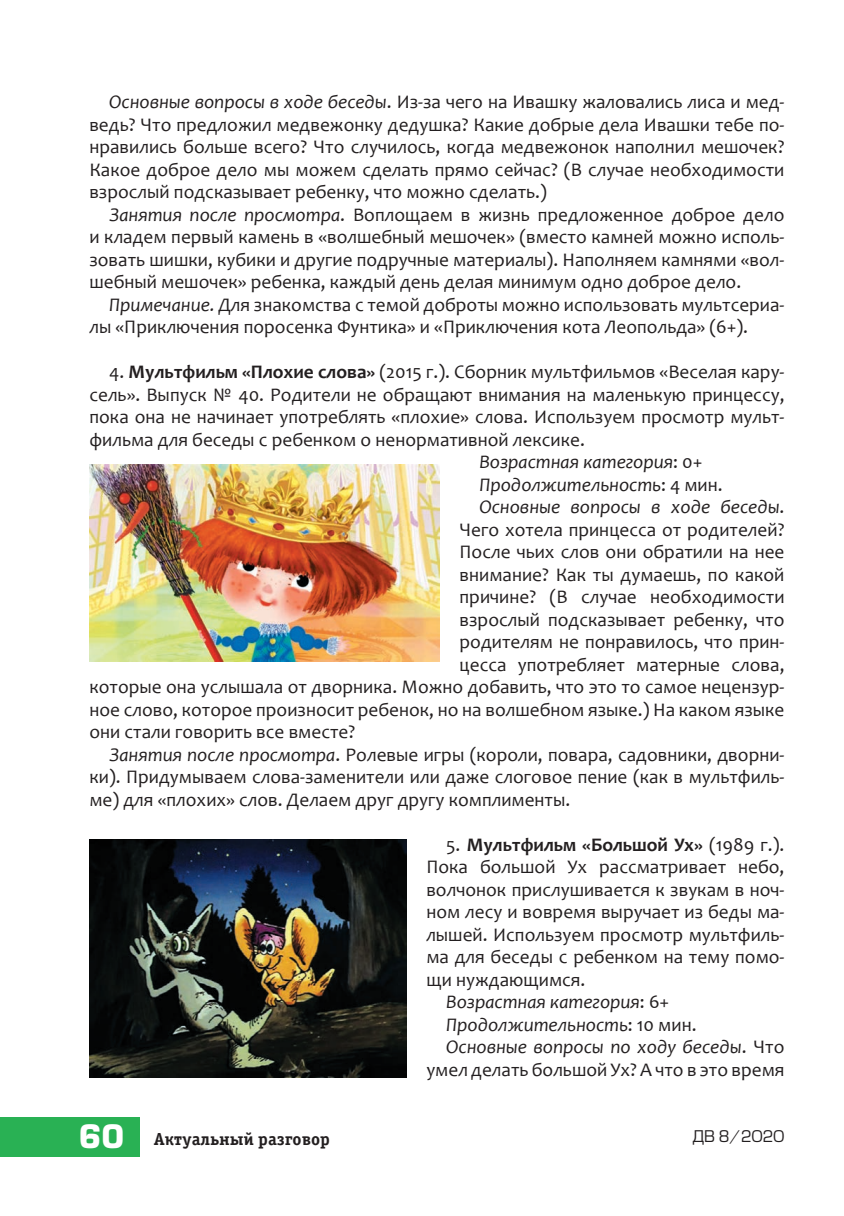
<style>
.page{position:relative;width:844px;height:1216px;background:#fff}
.page>*{position:absolute;margin:0;border:0;box-sizing:border-box;transform-origin:0 0}
.t1{font:19.25px/22.4px "Candara";color:#231f20;text-align:justify}
.t2{font:italic 19.25px "Candara";color:#231f20}
.t3{font:700 19.25px "Candara";color:#231f20}
.t4{font:17.5px "Officina Serif Bold ITC";color:#231f20}
.t5{font:15.75px "Europe";color:#231f20}
.s1{font-style:italic}
.s2{font-weight:700}
.s3{font-style:normal}
.s4{font-weight:400}
.s5{font-family:"Europe";font-weight:700;font-size:31.5px;color:#fff}
</style>
<div class="page">
<div style="left:0;top:1116px;width:139px;height:40px;background:#29b154"></div>
<img style="left:89px;top:464px;width:350px;height:197px">
<img style="left:89px;top:839px;width:317px;height:237px">
<p class="t1" style="left:89px;top:91px;width:696px;text-indent:20px"><span class="s1">Основные вопросы в ходе беседы</span>. Из-за чего на Ивашку жаловались лиса и мед&shy;ведь? Что предложил медвежонку дедушка? Какие добрые дела Ивашки тебе по&shy;нравились больше всего? Что случилось, когда медвежонок наполнил мешочек?<br>Какое доброе дело мы можем сделать прямо сейчас? (В случае необходимости взрослый подсказывает ребенку, что можно сделать.)</p>
<p class="t1" style="left:89px;top:203px;width:696px;text-indent:20px"><span class="s1">Занятия после просмотра</span>. Воплощаем в жизнь предложенное доброе дело и кладем первый камень в «волшебный мешочек» (вместо камней можно исполь&shy;зовать шишки, кубики и другие подручные материалы). Наполняем камнями «вол&shy;шебный мешочек» ребенка, каждый день делая минимум одно доброе дело.</p>
<p class="t1" style="left:89px;top:293px;width:696px;text-indent:20px"><span class="s1">Примечание.</span> Для знакомства с темой доброты можно использовать мультсериа&shy;лы «Приключения поросенка Фунтика» и «Приключения кота Леопольда» (6+).</p>
<p class="t1" style="left:109px;top:360px;width:676px">4. <span class="s2">Мультфильм «Плохие слова»</span> (2015 г.). Сборник мультфильмов «Веселая кару-</p>
<p class="t1" style="left:89px;top:383px;width:696px">сель». Выпуск № 40. Родители не обращают внимания на маленькую принцессу,</p>
<p class="t1" style="left:89px;top:405px;width:696px">пока она не начинает употреблять «плохие» слова. Используем просмотр мульт-</p>
<p class="t1" style="left:89px;top:428px;width:497px">фильма для беседы с ребенком о ненормативной лексике.</p>
<p class="t2" style="left:479px;top:450px;width:224px">Возрастная категория<span class="s3">: 0+</span></p>
<p class="t2" style="left:479px;top:472px;width:245px">Продолжительность<span class="s3">: 4 мин.</span></p>
<p class="t2" style="left:479px;top:495px;width:306px">Основные вопросы в ходе беседы<span class="s3">.</span></p>
<p class="t1" style="left:459px;top:518px;width:326px">Чего хотела принцесса от родителей?</p>
<p class="t1" style="left:459px;top:540px;width:326px">После чьих слов они обратили на нее</p>
<p class="t1" style="left:459px;top:563px;width:326px">внимание? Как ты думаешь, по какой</p>
<p class="t1" style="left:459px;top:585px;width:326px">причине? (В случае необходимости</p>
<p class="t1" style="left:459px;top:608px;width:326px">взрослый подсказывает ребенку, что</p>
<p class="t1" style="left:459px;top:630px;width:326px">родителям не понравилось, что прин-</p>
<p class="t1" style="left:459px;top:653px;width:326px">цесса употребляет матерные слова,</p>
<p class="t1" style="left:89px;top:675px;width:696px">которые она услышала от дворника. Можно добавить, что это то самое нецензур-</p>
<p class="t1" style="left:89px;top:698px;width:696px">ное слово, которое произносит ребенок, но на волшебном языке.) На каком языке</p>
<p class="t1" style="left:89px;top:720px;width:267px">они стали говорить все вместе?</p>
<p class="t1" style="left:109px;top:743px;width:676px"><span class="s1">Занятия после просмотра</span>. Ролевые игры (короли, повара, садовники, дворни-</p>
<p class="t1" style="left:89px;top:765px;width:696px">ки). Придумываем слова-заменители или даже слоговое пение (как в мультфиль-</p>
<p class="t1" style="left:89px;top:788px;width:482px">ме) для «плохих» слов. Делаем друг другу комплименты.</p>
<p class="t3" style="left:446px;top:832px;width:340px"><span class="s4">5.</span> Мультфильм «Большой Ух» <span class="s4">(1989 г.).</span></p>
<p class="t1" style="left:426px;top:855px;width:359px">Пока большой Ух рассматривает небо,</p>
<p class="t1" style="left:426px;top:878px;width:359px">волчонок прислушивается к звукам в ноч-</p>
<p class="t1" style="left:426px;top:900px;width:359px">ном лесу и вовремя выручает из беды ма-</p>
<p class="t1" style="left:426px;top:922px;width:359px">лышей. Используем просмотр мультфиль-</p>
<p class="t1" style="left:426px;top:945px;width:359px">ма для беседы с ребенком на тему помо-</p>
<p class="t1" style="left:426px;top:967px;width:161px">щи нуждающимся.</p>
<p class="t2" style="left:446px;top:989px;width:224px">Возрастная категория<span class="s3">: 6+</span></p>
<p class="t2" style="left:446px;top:1012px;width:252px">Продолжительность<span class="s3">: 10 мин.</span></p>
<p class="t2" style="left:446px;top:1034px;width:340px">Основные вопросы по ходу беседы<span class="s3">. Что</span></p>
<p class="t1" style="left:426px;top:1057px;width:359px">умел делать большой Ух? А что в это время</p>
<p class="t4" style="left:79px;top:1128px;width:252px"><span class="s5">60</span> Актуальный разговор</p>
<p class="t5" style="left:692px;top:1127px;width:93px">ДВ 8/2020</p>
</div>
